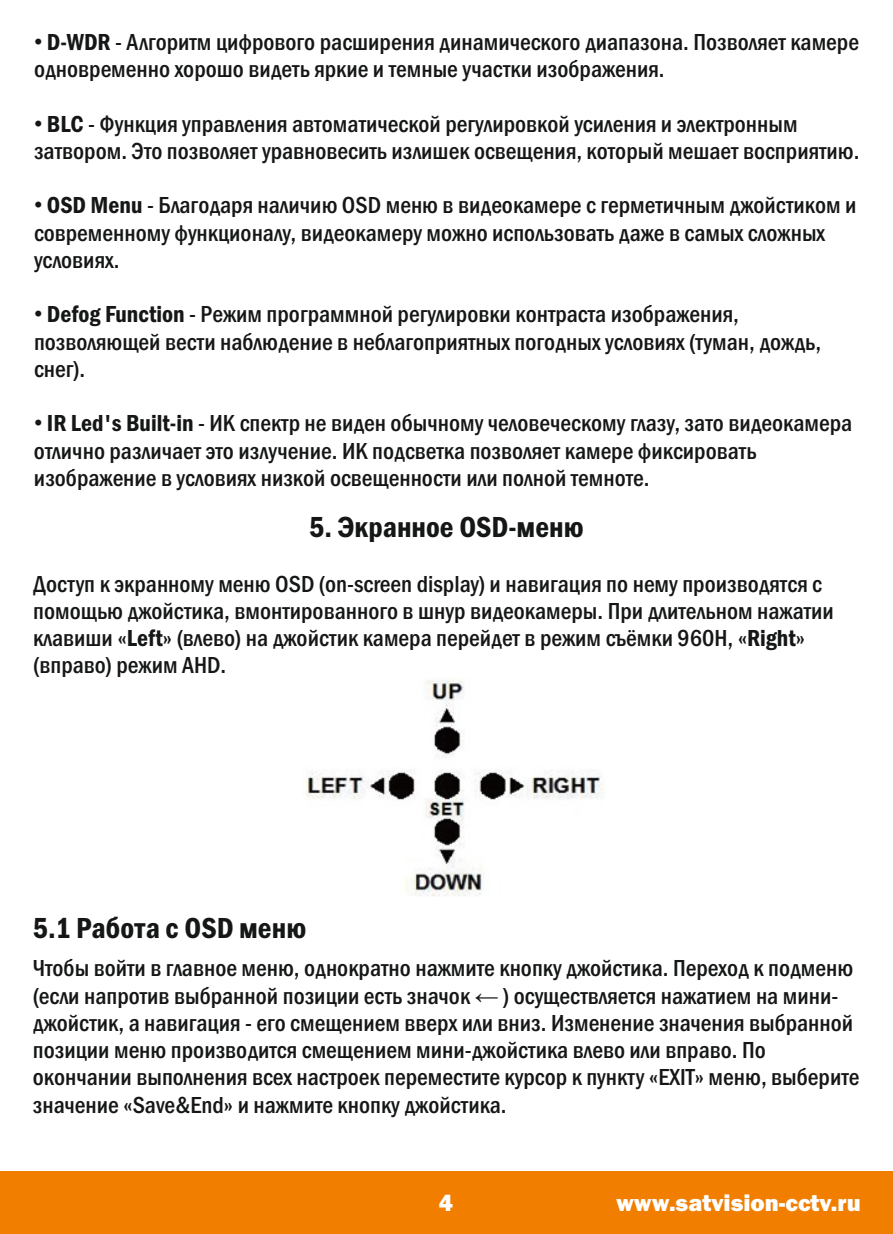
<style>
.page{position:relative;width:893px;height:1234px;background:#fff}
.page>*{position:absolute;margin:0;border:0;box-sizing:border-box;transform-origin:0 0}
.t1{font:600 condensed 30px "Franklin Gothic";color:#151616}
.t2{font:500 condensed 24px/27.3px "Franklin Gothic";color:#151616}
.t3{font:800 24px "Franklin Gothic";color:#fff}
.s1{font-family:"Arial";font-weight:400;font-stretch:normal}
.s2{font-weight:600}
</style>
<div class="page">
<div style="left:0;top:1170px;width:893px;height:63px;background:#f27e00"></div>
<img style="left:305px;top:679px;width:298px;height:218px">
<p class="t2" style="left:34px;top:30px;width:826px"><span class="s1">•</span> <span class="s2">D-WDR</span> - Алгоритм цифрового расширения динамического диапазона. Позволяет камере одновременно хорошо видеть яркие и темные участки изображения.</p>
<p class="t2" style="left:34px;top:112px;width:827px"><span class="s1">•</span> <span class="s2">BLC</span> - Функция управления автоматической регулировкой усиления и электронным затвором. Это позволяет уравновесить излишек освещения, который мешает восприятию.</p>
<p class="t2" style="left:34px;top:194px;width:824px"><span class="s1">•</span> <span class="s2">OSD Menu</span> - Благодаря наличию OSD меню в видеокамере с герметичным джойстиком и современному функционалу, видеокамеру можно использовать даже в самых сложных условиях.</p>
<p class="t2" style="left:34px;top:302px;width:789px"><span class="s1">•</span> <span class="s2">Defog Function</span> - Режим программной регулировки контраста изображения, позволяющей вести наблюдение в неблагоприятных погодных условиях (туман, дождь, снег).</p>
<p class="t2" style="left:34px;top:411px;width:820px"><span class="s1">•</span> <span class="s2">IR Led's Built-in</span> - ИК спектр не виден обычному человеческому глазу, зато видеокамера отлично различает это излучение. ИК подсветка позволяет камере фиксировать изображение в условиях низкой освещенности или полной темноте.</p>
<p class="t1" style="left:309px;top:516px;width:276px">5. Экранное OSD-меню</p>
<p class="t2" style="left:33px;top:571px;width:802px">Доступ к экранному меню OSD (on-screen display) и навигация по нему производятся с помощью джойстика, вмонтированного в шнур видеокамеры. При длительном нажатии клавиши «<span class="s2">Left</span>» (влево) на джойстик камера перейдет в режим съёмки 960H, «<span class="s2">Right</span>» (вправо) режим AHD.</p>
<p class="t1" style="left:33px;top:916px;width:275px">5.1 Работа с OSD меню</p>
<p class="t2" style="left:33px;top:956px;width:828px">Чтобы войти в главное меню, однократно нажмите кнопку джойстика. Переход к подменю (если напротив выбранной позиции есть значок ← ) осуществляется нажатием на мини&shy;джойстик, а навигация - его смещением вверх или вниз. Изменение значения выбранной позиции меню производится смещением мини-джойстика влево или вправо. По окончании выполнения всех настроек переместите курсор к пункту «EXIT» меню, выберите значение «Save&amp;End» и нажмите кнопку джойстика.</p>
<p class="t3" style="left:439px;top:1193px;width:16px">4</p>
<p class="t3" style="left:616px;top:1193px;width:246px">www.satvision-cctv.ru</p>
</div>
